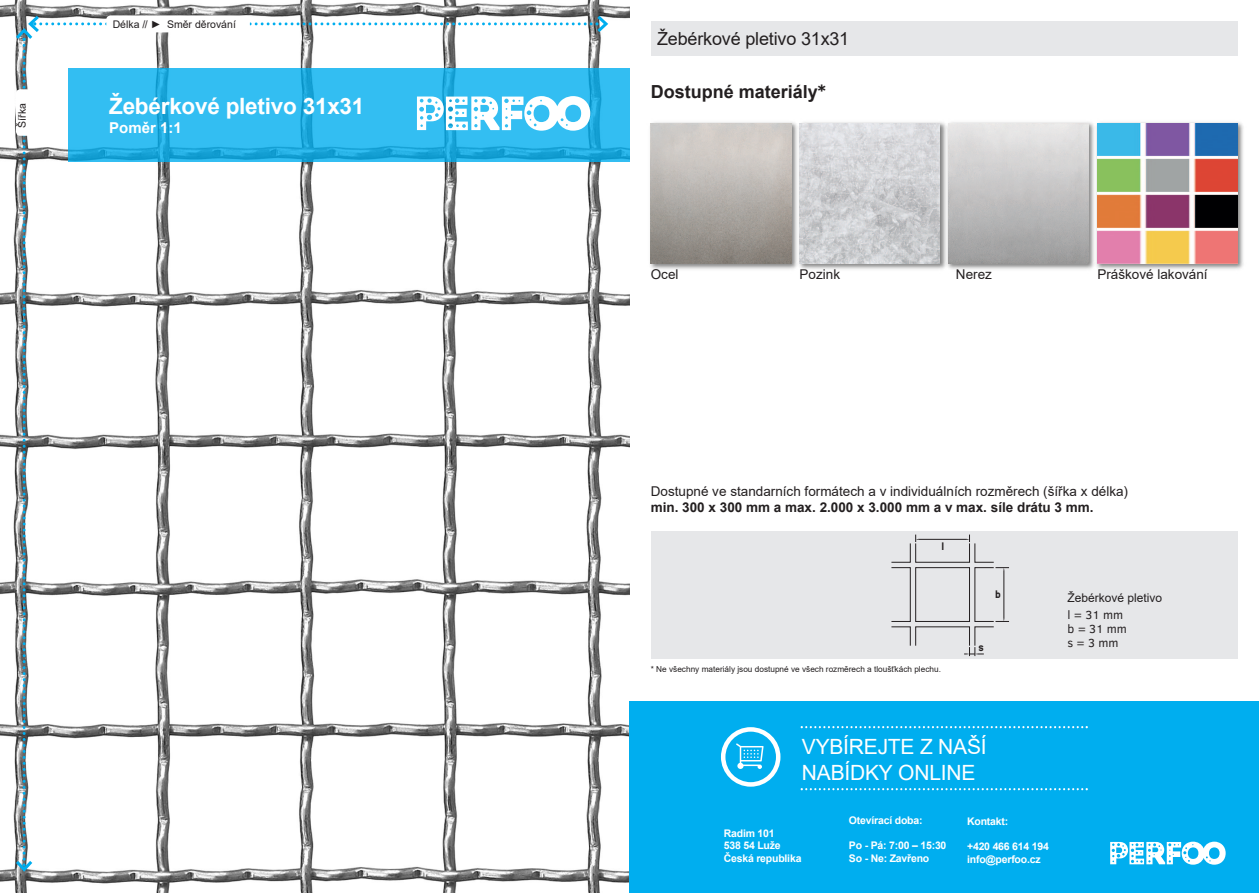
<style>
.page{position:relative;width:1259px;height:893px;background:#fff}
.page>*{position:absolute;margin:0;border:0;box-sizing:border-box;transform-origin:0 0}
.t1{font:700 22.5px "Arial";letter-spacing:-.01em;color:#fff}
.t2{font:21px/25.2px "Arial";letter-spacing:-.01em;color:#fff}
.t3{font:18px "Arial";letter-spacing:-.01em;color:#231f20}
.t4{font:700 18px "Arial";color:#231f20}
.t5{font:700 15px "Arial";color:#fff}
.t6{font:13.5px "Arial";color:#231f20}
.t7{font:700 13.5px "Arial";color:#231f20}
.t8{font:700 12.15px "Conduit ITC Pro";color:#231f20}
.t9{font:12px/14.4px "Clear Sans";color:#231f20}
.t10{font:12px "Arial";color:#231f20}
.t11{font:700 10.5px/12.6px "Arial";letter-spacing:-.02em;color:#fff}
.t12{font:10.5px "Arial";color:#231f20}
.t13{font:8.25px "Arial";color:#231f20}
.s1{font-weight:700}
.s2{font-family:"Clear Sans"}
</style>
<div class="page">
<img style="left:0;top:0;width:629px;height:893px">
<img style="left:650px;top:122px;width:144px;height:147px">
<img style="left:651px;top:123px;width:140px;height:141px">
<img style="left:794px;top:122px;width:149px;height:147px">
<img style="left:799px;top:123px;width:141px;height:141px">
<img style="left:943px;top:122px;width:148px;height:147px">
<img style="left:948px;top:123px;width:141px;height:141px">
<img style="left:1091px;top:122px;width:153px;height:147px">
<img style="left:1097px;top:123px;width:140px;height:141px">
<div style="left:629px;top:702px;width:630px;height:191px;background:#00aeef"></div>
<div style="left:651px;top:531px;width:586px;height:128px;background:#e6e7e9"></div>
<svg style="left:891px;top:534px;width:118px;height:122px"></svg>
<div style="left:68px;top:68px;width:561px;height:94px;background:#00aeef;opacity:.8"></div>
<svg style="left:13px;top:13px;width:597px;height:861px"></svg>
<div style="left:651px;top:21px;width:586px;height:34px;background:#e6e7e9"></div>
<svg style="left:800px;top:726px;width:288px;height:2px"></svg>
<svg style="left:800px;top:788px;width:288px;height:2px"></svg>
<svg style="left:721px;top:727px;width:59px;height:60px"></svg>
<svg style="left:1110px;top:842px;width:115px;height:23px"></svg>
<p class="t12" style="left:15px;top:128px;width:26px;rotate:-90deg">Šířka</p>
<p class="t12" style="left:113px;top:17px;width:125px">Délka // <span class="s1">►</span> Směr děrování</p>
<h1 class="t1" style="left:109px;top:90px;width:257px">Žebérkové pletivo 31x31</h1>
<h3 class="t5" style="left:109px;top:117px;width:74px">Poměr 1:1</h3>
<h3 class="t3" style="left:657px;top:26px;width:194px">Žebérkové pletivo 31x31</h3>
<h3 class="t4" style="left:651px;top:79px;width:177px">Dostupné materiály<span class="s2">*</span></h3>
<p class="t6" style="left:651px;top:265px;width:29px">Ocel</p>
<p class="t6" style="left:799px;top:265px;width:42px">Pozink</p>
<p class="t6" style="left:956px;top:265px;width:38px">Nerez</p>
<p class="t6" style="left:1097px;top:265px;width:112px">Práškové lakování</p>
<p class="t6" style="left:651px;top:482px;width:479px">Dostupné ve standarních formátech a v individuálních rozměrech (šířka x délka)</p>
<p class="t7" style="left:651px;top:498px;width:444px">min. 300 x 300 mm a max. 2.000 x 3.000 mm a v max. síle drátu 3 mm.</p>
<p class="t8" style="left:941px;top:542px;width:4px">l</p>
<p class="t13" style="left:651px;top:663px;width:292px">* Ne všechny materiály jsou dostupné ve všech rozměrech a tloušťkách plechu.</p>
<p class="t8" style="left:978px;top:643px;width:7px">s</p>
<p class="t8" style="left:995px;top:590px;width:7px">b</p>
<p class="t10" style="left:1067px;top:589px;width:96px">Žebérkové pletivo</p>
<p class="t9" style="left:1067px;top:606px;width:61px">l = 31 mm b = 31 mm s = 3 mm</p>
<h2 class="t2" style="left:802px;top:734px;width:186px">VYBÍREJTE Z NAŠÍ<br>NABÍDKY ONLINE</h2>
<p class="t11" style="left:724px;top:827px;width:79px">Radim 101<br>538 54 Luže<br>Česká republika</p>
<p class="t11" style="left:849px;top:814px;width:75px">Otevírací doba:</p>
<p class="t11" style="left:849px;top:839px;width:99px">Po - Pá: 7:00 – 15:30<br>So - Ne: Zavřeno</p>
<p class="t11" style="left:967px;top:815px;width:43px">Kontakt:</p>
<p class="t11" style="left:967px;top:840px;width:83px">+420 466 614 194 info@perfoo.cz</p>
</div>
